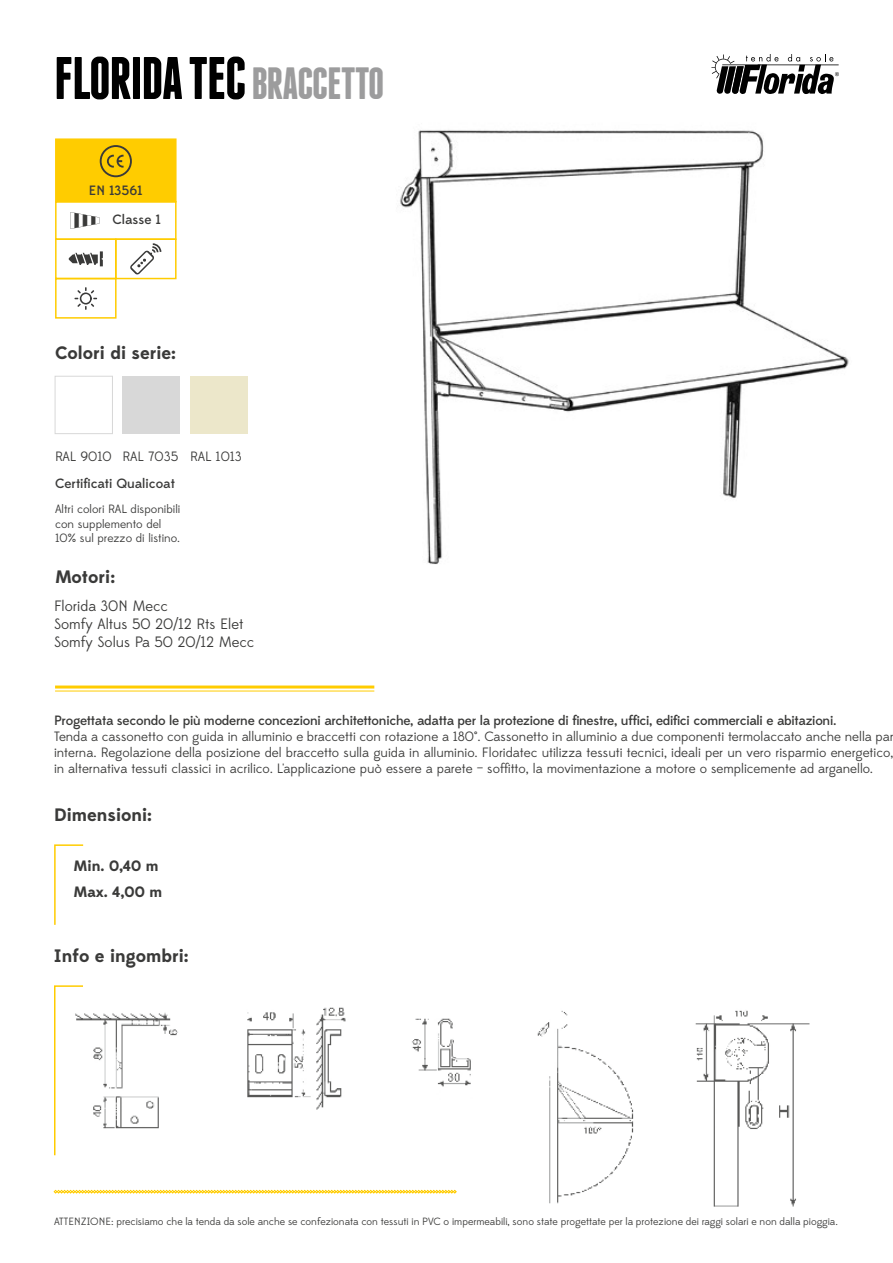
<style>
.page{position:relative;width:893px;height:1263px;background:#fff}
.page>*{position:absolute;margin:0;border:0;box-sizing:border-box;transform-origin:0 0}
.t1{font:700 60px "Franchise";letter-spacing:-.025em;color:#000}
.t2{font:700 18px "Edmondsans";color:#3a3a39}
.t3{font:15px/18px "Edmondsans";color:#3a3a39}
.t4{font:700 15px "Edmondsans";color:#3a3a39}
.t5{font:13.5px/16.2px "Edmondsans";color:#3a3a39;text-align:justify}
.t6{font:500 13.5px "Edmondsans";letter-spacing:-.02em;color:#3a3a39}
.t7{font:500 13.5px "Edmondsans";color:#3a3a39}
.t8{font:12px/14.4px "Edmondsans";color:#3a3a39}
.t9{font:10.5px "Edmondsans";color:#3a3a39}
.s1{font-size:45px;color:#9c9c9d}
</style>
<div class="page">
<svg style="left:54px;top:1190px;width:403px;height:3px"></svg>
<div style="left:55px;top:138px;width:122px;height:64px;background:#fc0;border:2px solid #fc0"></div>
<div style="left:55px;top:278px;width:62px;height:41px;border:2px solid #fc0"></div>
<div style="left:55px;top:238px;width:62px;height:41px;border:2px solid #fc0"></div>
<div style="left:55px;top:201px;width:122px;height:39px;border:2px solid #fc0"></div>
<div style="left:100px;top:145px;width:32px;height:32px;border:2px solid #3a3a39;border-radius:50%"></div>
<svg style="left:107px;top:155px;width:17px;height:13px"></svg>
<svg style="left:74px;top:287px;width:23px;height:23px"></svg>
<div style="left:55px;top:376px;width:58px;height:58px;border:1px solid #d8d8d8"></div>
<div style="left:123px;top:376px;width:57px;height:58px;background:#d8d8d8"></div>
<div style="left:190px;top:376px;width:58px;height:58px;background:#ece7ca"></div>
<hr style="left:55px;top:685px;width:319px;height:3px;background:#fc0">
<hr style="left:55px;top:690px;width:319px;height:1px;background:#fc0">
<svg style="left:70px;top:212px;width:30px;height:17px"></svg>
<div style="left:115px;top:238px;width:62px;height:41px;border:2px solid #fc0"></div>
<svg style="left:130px;top:243px;width:31px;height:32px"></svg>
<svg style="left:69px;top:251px;width:34px;height:15px"></svg>
<svg style="left:54px;top:844px;width:30px;height:81px"></svg>
<svg style="left:54px;top:985px;width:29px;height:171px"></svg>
<svg style="left:711px;top:54px;width:128px;height:40px"></svg>
<img style="left:400px;top:130px;width:449px;height:434px">
<img style="left:537px;top:1010px;width:97px;height:194px">
<img style="left:695px;top:1010px;width:115px;height:197px">
<img style="left:412px;top:1018px;width:59px;height:69px">
<img style="left:247px;top:1007px;width:99px;height:103px">
<img style="left:69px;top:1003px;width:109px;height:129px">
<h1 class="t1" style="left:54px;top:50px;width:332px">FLORIDA TEC <span class="s1">BRACCETTO</span></h1>
<p class="t6" style="left:89px;top:182px;width:55px">EN 13561</p>
<p class="t6" style="left:112px;top:211px;width:50px">Classe 1</p>
<h2 class="t2" style="left:55px;top:342px;width:123px">Colori di serie:</h2>
<p class="t5" style="left:55px;top:449px;width:188px">RAL 9010 RAL 7035 RAL 1013</p>
<p class="t7" style="left:55px;top:475px;width:121px">Certificati Qualicoat</p>
<p class="t8" style="left:55px;top:502px;width:127px">Altri colori RAL disponibili con supplemento del<br>10% sul prezzo di listino.</p>
<h2 class="t2" style="left:55px;top:565px;width:62px">Motori:</h2>
<p class="t3" style="left:54px;top:597px;width:202px">Florida 30N Mecc<br>Somfy Altus 50 20/12 Rts Elet<br>Somfy Solus Pa 50 20/12 Mecc</p>
<p class="t6" style="left:54px;top:712px;width:784px">Progettata secondo le più moderne concezioni architettoniche, adatta per la protezione di finestre, uffici, edifici commerciali e abitazioni.</p>
<p class="t5" style="left:54px;top:729px;width:841px">Tenda a cassonetto con guida in alluminio e braccetti con rotazione a 180°. Cassonetto in alluminio a due componenti termolaccato anche nella par interna. Regolazione della posizione del braccetto sulla guida in alluminio. Floridatec utilizza tessuti tecnici, ideali per un vero risparmio energetico, in alternativa tessuti classici in acrilico. L'applicazione può essere a parete – soffitto, la movimentazione a motore o semplicemente ad arganello.</p>
<h2 class="t2" style="left:54px;top:804px;width:99px">Dimensioni:</h2>
<p class="t4" style="left:73px;top:857px;width:87px">Min. 0,40 m</p>
<p class="t4" style="left:73px;top:882px;width:90px">Max. 4,00 m</p>
<h2 class="t2" style="left:54px;top:945px;width:136px">Info e ingombri:</h2>
<p class="t9" style="left:54px;top:1215px;width:785px">ATTENZIONE: precisiamo che la tenda da sole anche se confezionata con tessuti in PVC o impermeabili, sono state progettate per la protezione dei raggi solari e non dalla pioggia.</p>
</div>
